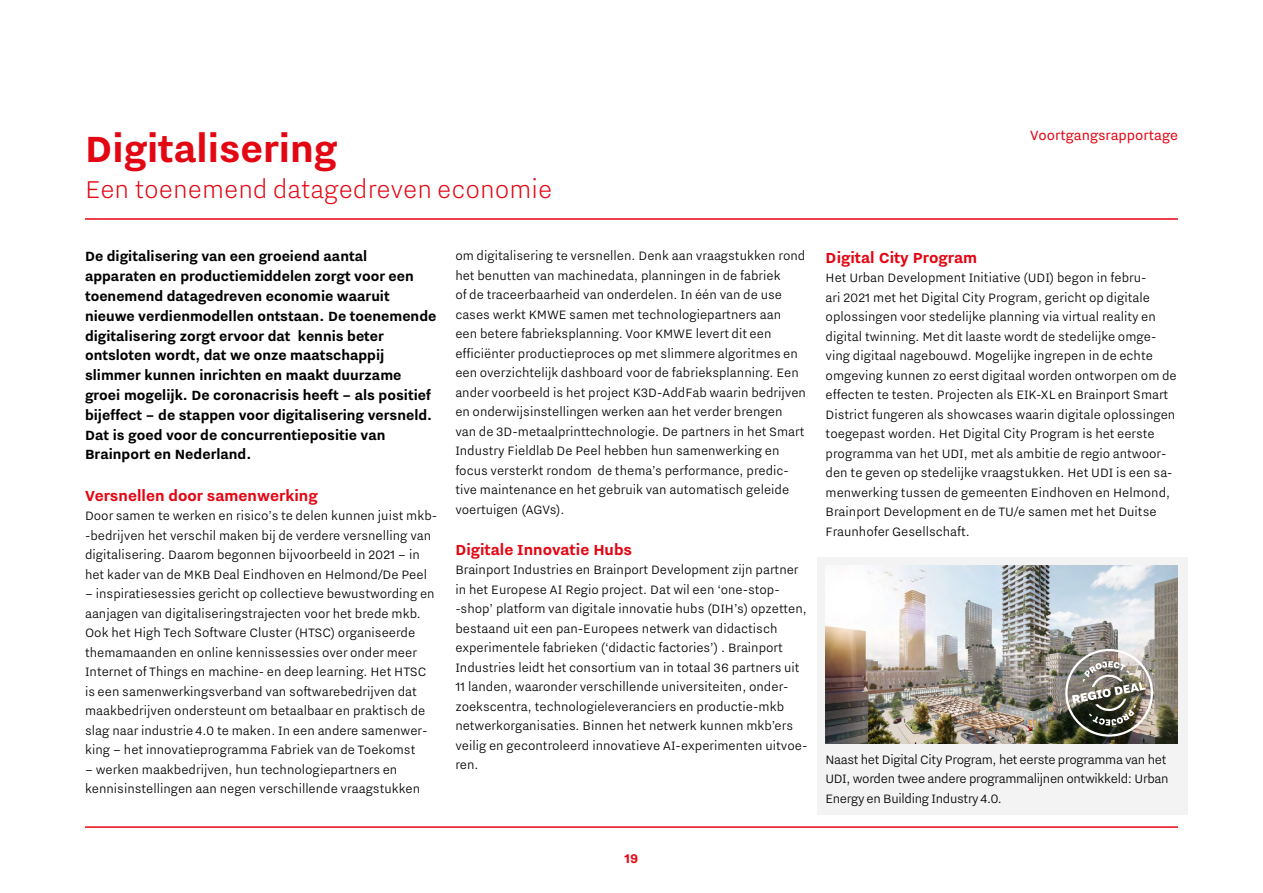
<style>
.page{position:relative;width:1263px;height:893px;background:#fff}
.page>*{position:absolute;margin:0;border:0;box-sizing:border-box;transform-origin:0 0}
.t1{font:700 45px "Nitti Eindhoven";color:#e30613}
.t2{font:300 30px "Nitti Eindhoven";color:#e30613}
.t3{font:700 18px "Nitti Eindhoven";color:#e30613}
.t4{font:700 16.5px/19.8px "Nitti Eindhoven";color:#000}
.t5{font:16.5px "Nitti Eindhoven";color:#e30613}
.t6{font:700 15.6px "Nitti Eindhoven";color:#e30613}
.t7{font:300 15px/19.5px "Nitti Eindhoven";color:#000}
.t8{font:300 15px/19.5px "Nitti Eindhoven";letter-spacing:-.02em;color:#000}
</style>
<div class="page">
<hr style="left:85px;top:218px;width:1093px;height:2px;background:#e30613">
<hr style="left:85px;top:826px;width:1093px;height:2px;background:#e30613">
<div style="left:817px;top:557px;width:370px;height:258px;background:#f3f3f3"></div>
<img style="left:825px;top:566px;width:352px;height:178px">
<img style="left:1061px;top:645px;width:96px;height:95px">
<h1 class="t1" style="left:85px;top:124px;width:253px">Digitalisering</h1>
<h2 class="t2" style="left:85px;top:172px;width:469px">Een toenemend datagedreven economie</h2>
<p class="t4" style="left:85px;top:246px;width:353px">De digitalisering van een groeiend aantal apparaten en productiemiddelen zorgt voor een toenemend datagedreven economie waaruit nieuwe verdienmodellen ontstaan. De toenemende digitalisering zorgt ervoor dat kennis beter ontsloten wordt, dat we onze maatschappij slimmer kunnen inrichten en maakt duurzame groei mogelijk. De coronacrisis heeft – als positief bijeffect – de stappen voor digitalisering versneld.<br>Dat is goed voor de concurrentiepositie van Brainport en Nederland.</p>
<p class="t3" style="left:85px;top:485px;width:234px">Versnellen door samenwerking</p>
<p class="t7" style="left:85px;top:506px;width:354px">Door samen te werken en risico’s te delen kunnen juist mkb--bedrijven het verschil maken bij de verdere versnelling van digitalisering. Daarom begonnen bijvoorbeeld in 2021 – in het kader van de MKB Deal Eindhoven en Helmond/De Peel</p>
<p class="t7" style="left:85px;top:584px;width:351px">– inspiratiesessies gericht op collectieve bewustwording en aanjagen van digitaliseringstrajecten voor het brede mkb.<br>Ook het High Tech Software Cluster (HTSC) organiseerde themamaanden en online kennissessies over onder meer Internet of Things en machine- en deep learning. Het HTSC is een samenwerkingsverband van softwarebedrijven dat maakbedrijven ondersteunt om betaalbaar en praktisch de slag naar industrie 4.0 te maken. In een andere samenwer&shy;king – het innovatieprogramma Fabriek van de Toekomst</p>
<p class="t7" style="left:85px;top:759px;width:337px">– werken maakbedrijven, hun technologiepartners en kennisinstellingen aan negen verschillende vraagstukken</p>
<p class="t7" style="left:455px;top:246px;width:352px">om digitalisering te versnellen. Denk aan vraagstukken rond het benutten van machinedata, planningen in de fabriek<br>of de traceerbaarheid van onderdelen. In één van de use cases werkt KMWE samen met technologiepartners aan een betere fabrieksplanning. Voor KMWE levert dit een efficiënter productieproces op met slimmere algoritmes en een overzichtelijk dashboard voor de fabrieksplanning. Een ander voorbeeld is het project K3D-AddFab waarin bedrijven en onderwijsinstellingen werken aan het verder brengen van de 3D-metaalprinttechnologie. De partners in het Smart Industry Fieldlab De Peel hebben hun samenwerking en focus versterkt rondom de thema’s performance, predic&shy;tive maintenance en het gebruik van automatisch geleide voertuigen (AGVs).</p>
<p class="t3" style="left:455px;top:539px;width:178px">Digitale Innovatie Hubs</p>
<p class="t7" style="left:455px;top:560px;width:354px">Brainport Industries en Brainport Development zijn partner in het Europese AI Regio project. Dat wil een ‘one-stop--shop’ platform van digitale innovatie hubs (DIH’s) opzetten, bestaand uit een pan-Europees netwerk van didactisch experimentele fabrieken (‘didactic factories’) . Brainport Industries leidt het consortium van in totaal 36 partners uit 11 landen, waaronder verschillende universiteiten, onder&shy;zoekscentra, technologieleveranciers en productie-mkb netwerkorganisaties. Binnen het netwerk kunnen mkb’ers veilig en gecontroleerd innovatieve AI-experimenten uitvoe&shy;ren.</p>
<p class="t6" style="left:624px;top:849px;width:15px">19</p>
<p class="t5" style="left:1030px;top:127px;width:149px">Voortgangsrapportage</p>
<p class="t3" style="left:826px;top:247px;width:153px">Digital City Program</p>
<p class="t7" style="left:826px;top:268px;width:353px">Het Urban Development Initiative (UDI) begon in febru-<br>ari 2021 met het Digital City Program, gericht op digitale oplossingen voor stedelijke planning via virtual reality en digital twinning. Met dit laaste wordt de stedelijke omge&shy;ving digitaal nagebouwd. Mogelijke ingrepen in de echte omgeving kunnen zo eerst digitaal worden ontworpen om de effecten te testen. Projecten als EIK-XL en Brainport Smart District fungeren als showcases waarin digitale oplossingen toegepast worden. Het Digital City Program is het eerste programma van het UDI, met als ambitie de regio antwoor&shy;den te geven op stedelijke vraagstukken. Het UDI is een sa&shy;menwerking tussen de gemeenten Eindhoven en Helmond, Brainport Development en de TU/e samen met het Duitse Fraunhofer Gesellschaft.</p>
<p class="t8" style="left:825px;top:749px;width:345px">Naast het Digital City Program, het eerste programma van het<br>UDI, worden twee andere programmalijnen ontwikkeld: Urban<br>Energy en Building Industry 4.0.</p>
</div>
